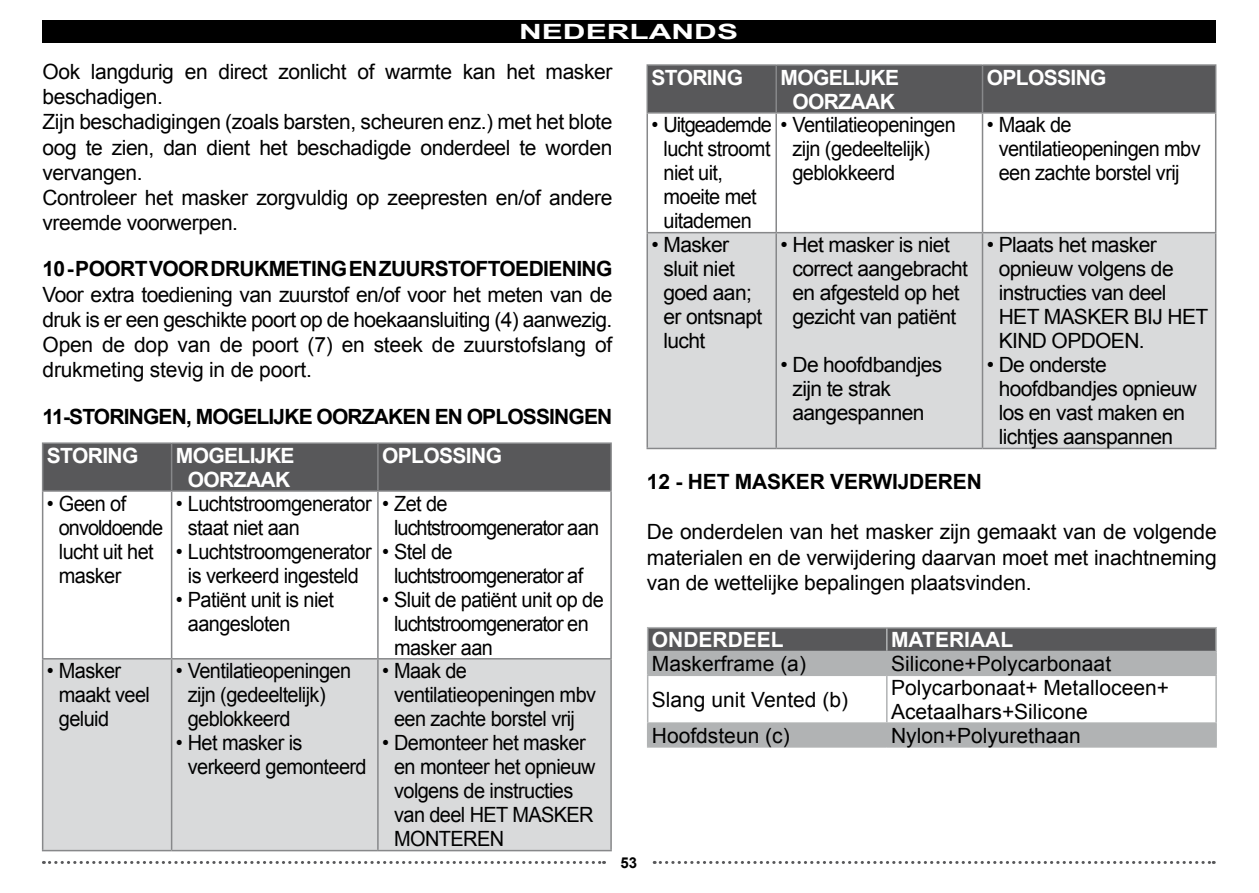
<style>
.page{position:relative;width:1259px;height:893px;background:#fff}
.page>*{position:absolute;margin:0;border:0;box-sizing:border-box;transform-origin:0 0}
.t1{font:21px/24px "Arial";letter-spacing:-.03em;color:#000}
.t2{font:21px/24px "Arial";letter-spacing:-.03em;color:#000;scale:.95 1}
.t3{font:21px/24px "Arial";color:#000}
.t4{font:700 21px "Arial";letter-spacing:-.03em;color:#000}
.t5{font:700 21px/24px "Arial";letter-spacing:-.03em;color:#fff;text-align:center}
.t6{font:21px/24px "Arial";letter-spacing:-.05em;color:#000;scale:.95 1}
.t7{font:700 21px "Arial";letter-spacing:-.01em;color:#000}
.t8{font:700 21px "Arial";color:#fff}
.t9{font:700 21px "Arial";color:#fff;scale:1.5 1}
.t10{font:700 15px "Arial";color:#000}
</style>
<div class="page">
<svg style="left:43px;top:861px;width:561px;height:3px"></svg>
<svg style="left:654px;top:861px;width:560px;height:3px"></svg>
<div style="left:42px;top:20px;width:1173px;height:23px;background:#000"></div>
<svg style="left:648px;top:676px;width:567px;height:70px"></svg>
<hr style="left:647px;top:627px;width:240px;height:1px;background:#b1b3b4">
<hr style="left:887px;top:627px;width:329px;height:1px;background:#b1b3b4">
<svg style="left:647px;top:628px;width:569px;height:46px;background:#858688"></svg>
<hr style="left:647px;top:674px;width:240px;height:2px;background:#b1b3b4">
<hr style="left:647px;top:676px;width:1px;height:46px;background:#b1b3b4">
<hr style="left:887px;top:674px;width:329px;height:2px;background:#b1b3b4">
<hr style="left:886px;top:676px;width:1px;height:46px;background:#b1b3b4">
<hr style="left:1215px;top:676px;width:1px;height:46px;background:#b1b3b4">
<hr style="left:647px;top:722px;width:240px;height:2px;background:#b1b3b4">
<svg style="left:647px;top:724px;width:1px;height:22px"></svg>
<hr style="left:887px;top:722px;width:329px;height:2px;background:#b1b3b4">
<svg style="left:886px;top:724px;width:1px;height:22px"></svg>
<svg style="left:1215px;top:724px;width:1px;height:22px"></svg>
<hr style="left:887px;top:651px;width:329px;height:1px;background:#b1b3b4">
<hr style="left:647px;top:746px;width:240px;height:2px;background:#b1b3b4">
<hr style="left:887px;top:746px;width:329px;height:2px;background:#b1b3b4">
<div style="left:43px;top:444px;width:567px;height:46px;background:#58585a"></div>
<svg style="left:43px;top:492px;width:130px;height:166px"></svg>
<div style="left:43px;top:659px;width:567px;height:191px;background:#d9dadb"></div>
<hr style="left:42px;top:442px;width:130px;height:2px;background:#87888a">
<hr style="left:42px;top:444px;width:1px;height:46px;background:#87888a">
<hr style="left:172px;top:442px;width:206px;height:2px;background:#87888a">
<hr style="left:171px;top:444px;width:1px;height:46px;background:#87888a">
<hr style="left:378px;top:442px;width:234px;height:2px;background:#87888a">
<hr style="left:377px;top:444px;width:2px;height:46px;background:#87888a">
<hr style="left:610px;top:444px;width:2px;height:46px;background:#87888a">
<hr style="left:42px;top:490px;width:130px;height:2px;background:#87888a">
<hr style="left:42px;top:492px;width:1px;height:166px;background:#87888a">
<hr style="left:172px;top:490px;width:206px;height:2px;background:#87888a">
<hr style="left:171px;top:492px;width:1px;height:166px;background:#87888a">
<hr style="left:378px;top:490px;width:234px;height:2px;background:#87888a">
<hr style="left:377px;top:492px;width:2px;height:166px;background:#87888a">
<hr style="left:610px;top:492px;width:2px;height:166px;background:#87888a">
<hr style="left:42px;top:658px;width:130px;height:1px;background:#87888a">
<hr style="left:42px;top:659px;width:1px;height:191px;background:#87888a">
<hr style="left:172px;top:658px;width:206px;height:1px;background:#87888a">
<hr style="left:171px;top:659px;width:1px;height:191px;background:#87888a">
<hr style="left:378px;top:658px;width:234px;height:1px;background:#87888a">
<hr style="left:377px;top:659px;width:2px;height:191px;background:#87888a">
<hr style="left:610px;top:659px;width:2px;height:191px;background:#87888a">
<hr style="left:42px;top:850px;width:130px;height:1px;background:#87888a">
<hr style="left:172px;top:850px;width:206px;height:1px;background:#87888a">
<hr style="left:378px;top:850px;width:234px;height:1px;background:#87888a">
<div style="left:648px;top:66px;width:567px;height:46px;background:#58585a"></div>
<div style="left:648px;top:233px;width:567px;height:215px;background:#d9dadb"></div>
<hr style="left:646px;top:64px;width:130px;height:2px;background:#87888a">
<hr style="left:646px;top:66px;width:2px;height:46px;background:#87888a">
<hr style="left:776px;top:64px;width:206px;height:2px;background:#87888a">
<hr style="left:775px;top:66px;width:2px;height:46px;background:#87888a">
<hr style="left:982px;top:64px;width:234px;height:2px;background:#87888a">
<hr style="left:981px;top:66px;width:2px;height:46px;background:#87888a">
<hr style="left:1215px;top:66px;width:1px;height:46px;background:#87888a">
<hr style="left:646px;top:112px;width:130px;height:2px;background:#87888a">
<hr style="left:646px;top:114px;width:2px;height:118px;background:#87888a">
<hr style="left:776px;top:112px;width:206px;height:2px;background:#87888a">
<hr style="left:775px;top:114px;width:2px;height:118px;background:#87888a">
<hr style="left:982px;top:112px;width:234px;height:2px;background:#87888a">
<hr style="left:981px;top:114px;width:2px;height:118px;background:#87888a">
<hr style="left:1215px;top:114px;width:1px;height:118px;background:#87888a">
<hr style="left:646px;top:232px;width:130px;height:1px;background:#87888a">
<hr style="left:646px;top:233px;width:2px;height:215px;background:#87888a">
<hr style="left:776px;top:232px;width:206px;height:1px;background:#87888a">
<hr style="left:775px;top:233px;width:2px;height:215px;background:#87888a">
<hr style="left:982px;top:232px;width:234px;height:1px;background:#87888a">
<hr style="left:981px;top:233px;width:2px;height:215px;background:#87888a">
<hr style="left:1215px;top:233px;width:1px;height:215px;background:#87888a">
<hr style="left:646px;top:448px;width:130px;height:1px;background:#87888a">
<hr style="left:776px;top:448px;width:206px;height:1px;background:#87888a">
<hr style="left:982px;top:448px;width:234px;height:1px;background:#87888a">
<p class="t9" style="left:519px;top:17px;width:147px">NEDERLANDS</p>
<p class="t1" style="left:43px;top:59px;width:571px;line-height:25.2px">Ook langdurig en direct zonlicht of warmte kan het masker beschadigen.<br>Zijn beschadigingen (zoals barsten, scheuren enz.) met het blote oog te zien, dan dient het beschadigde onderdeel te worden vervangen.<br>Controleer het masker zorgvuldig op zeepresten en/of andere vreemde voorwerpen.</p>
<p class="t4" style="left:43px;top:255px;width:571px">10 - POORT VOOR DRUKMETING EN ZUURSTOFTOEDIENING</p>
<p class="t1" style="left:43px;top:282px;width:571px;line-height:25.2px;text-align:justify">Voor extra toediening van zuurstof en/of voor het meten van de druk is er een geschikte poort op de hoekaansluiting (4) aanwezig.<br>Open de dop van de poort (7) en steek de zuurstofslang of drukmeting stevig in de poort.</p>
<p class="t4" style="left:43px;top:402px;width:571px">11-STORINGEN, MOGELIJKE OORZAKEN EN OPLOSSINGEN</p>
<p class="t5" style="left:47px;top:444px;width:93px">STORING</p>
<p class="t5" style="left:176px;top:444px;width:120px">MOGELIJKE<br>OORZAAK</p>
<p class="t5" style="left:382px;top:444px;width:121px">OPLOSSING</p>
<p class="t2" style="left:59px;top:491px;width:111px;text-indent:-12px">• Geen of onvoldoende lucht uit het masker</p>
<p class="t2" style="left:188px;top:491px;width:195px;text-indent:-12px">• Luchtstroomgenerator staat niet aan</p>
<p class="t6" style="left:394px;top:491px;width:217px;text-indent:-12px">• Zet de luchtstroomgenerator aan</p>
<p class="t6" style="left:394px;top:539px;width:201px;text-indent:-12px">• Stel de luchtstroomgenerator af</p>
<p class="t2" style="left:394px;top:587px;width:222px;text-indent:-12px">• Sluit de patiënt unit op de luchtstroomgenerator en masker aan</p>
<p class="t2" style="left:176px;top:539px;width:208px;text-align:center">• Luchtstroomgenerator is verkeerd ingesteld</p>
<p class="t2" style="left:188px;top:587px;width:155px;text-indent:-12px">• Patiënt unit is niet aangesloten</p>
<p class="t2" style="left:59px;top:659px;width:97px;text-indent:-12px">• Masker maakt veel geluid</p>
<p class="t2" style="left:188px;top:659px;width:173px;text-indent:-12px">• Ventilatieopeningen zijn (gedeeltelijk) geblokkeerd</p>
<p class="t2" style="left:188px;top:731px;width:190px;text-indent:-12px">• Het masker is verkeerd gemonteerd</p>
<p class="t2" style="left:394px;top:659px;width:214px;text-indent:-12px">• Maak de ventilatieopeningen mbv een zachte borstel vrij</p>
<p class="t2" style="left:394px;top:731px;width:214px;text-indent:-12px">• Demonteer het masker en monteer het opnieuw volgens de instructies van deel HET MASKER<br>MONTEREN</p>
<p class="t10" style="left:620px;top:853px;width:18px">53</p>
<p class="t5" style="left:651px;top:66px;width:93px">STORING</p>
<p class="t5" style="left:780px;top:66px;width:120px">MOGELIJKE<br>OORZAAK</p>
<p class="t5" style="left:986px;top:66px;width:121px">OPLOSSING</p>
<p class="t2" style="left:663px;top:113px;width:309px;text-indent:-12px">• Uitgeademde • Ventilatieopeningen lucht stroomt<br>niet uit,<br>moeite met<br>uitademen</p>
<p class="t2" style="left:998px;top:113px;width:214px;text-indent:-12px">• Maak de ventilatieopeningen mbv een zachte borstel vrij</p>
<p class="t2" style="left:792px;top:137px;width:147px">zijn (gedeeltelijk) geblokkeerd</p>
<p class="t1" style="left:663px;top:233px;width:100px;text-indent:-12px">• Masker sluit niet goed aan; er ontsnapt lucht</p>
<p class="t1" style="left:792px;top:233px;width:177px;text-indent:-12px">• Het masker is niet correct aangebracht en afgesteld op het gezicht van patiënt</p>
<p class="t1" style="left:792px;top:353px;width:151px;text-indent:-12px">• De hoofdbandjes zijn te strak aangespannen</p>
<p class="t1" style="left:998px;top:233px;width:211px;text-indent:-12px">• Plaats het masker opnieuw volgens de instructies van deel<br>HET MASKER BIJ HET<br>KIND OPDOEN.</p>
<p class="t1" style="left:998px;top:353px;width:200px;text-indent:-12px">• De onderste hoofdbandjes opnieuw los en vast maken en lichtjes aanspannen</p>
<p class="t7" style="left:647px;top:468px;width:336px">12 - HET MASKER VERWIJDEREN</p>
<p class="t1" style="left:647px;top:520px;width:571px;line-height:25.2px;text-align:justify">De onderdelen van het masker zijn gemaakt van de volgende materialen en de verwijdering daarvan moet met inachtneming van de wettelijke bepalingen plaatsvinden.</p>
<p class="t8" style="left:652px;top:626px;width:133px">ONDERDEEL</p>
<p class="t8" style="left:891px;top:626px;width:124px">MATERIAAL</p>
<p class="t3" style="left:652px;top:652px;width:156px">Maskerframe (a)</p>
<p class="t3" style="left:891px;top:652px;width:222px">Silicone+Polycarbonaat</p>
<p class="t3" style="left:652px;top:688px;width:198px">Slang unit Vented (b)</p>
<p class="t3" style="left:891px;top:676px;width:279px">Polycarbonaat+ Metalloceen+<br>Acetaalhars+Silicone</p>
<p class="t3" style="left:652px;top:723px;width:139px">Hoofdsteun (c)</p>
<p class="t3" style="left:891px;top:723px;width:191px">Nylon+Polyurethaan</p>
</div>
